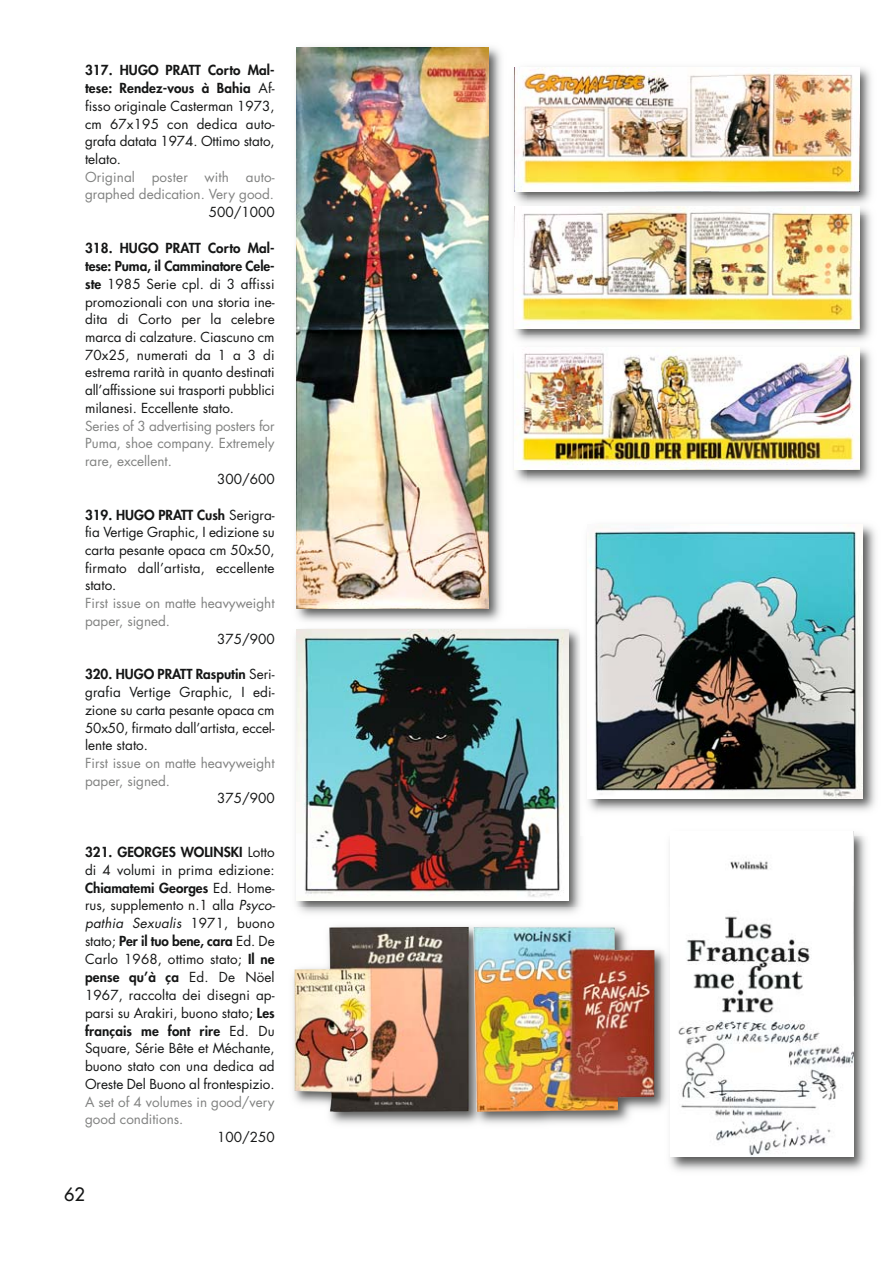
<style>
.page{position:relative;width:893px;height:1263px;background:#fff}
.page>*{position:absolute;margin:0;border:0;box-sizing:border-box;transform-origin:0 0}
.t1{font:18px "Futura";color:#151616}
.t2{font:13.5px/17.7px "Futura";color:#151616;text-align:justify}
.t3{font:13.5px/17.7px "Futura";color:#818281}
.s1{font-weight:800}
.s2{font-style:italic}
</style>
<div class="page">
<img style="left:295px;top:629px;width:286px;height:278px">
<img style="left:296px;top:629px;width:272px;height:272px">
<img style="left:588px;top:525px;width:288px;height:286px">
<img style="left:588px;top:525px;width:275px;height:273px">
<img style="left:296px;top:47px;width:205px;height:574px">
<img style="left:296px;top:47px;width:193px;height:561px">
<img style="left:293px;top:907px;width:368px;height:217px">
<img style="left:295px;top:927px;width:359px;height:185px">
<img style="left:661px;top:833px;width:205px;height:338px">
<img style="left:670px;top:831px;width:184px;height:326px">
<img style="left:514px;top:67px;width:357px;height:416px">
<img style="left:514px;top:68px;width:345px;height:124px">
<img style="left:514px;top:207px;width:345px;height:122px">
<img style="left:515px;top:347px;width:344px;height:123px">
<p class="t2" style="left:85px;top:63px;width:191px"><span class="s1">317. HUGO PRATT Corto Mal&shy;tese: Rendez-vous à Bahia</span> Af&shy;fisso originale Casterman 1973, cm 67x195 con dedica auto&shy;grafa datata 1974. Ottimo stato, telato.</p>
<p class="t3" style="left:85px;top:169px;width:191px">Original poster with auto&shy;graphed dedication. Very good.</p>
<p class="t2" style="left:209px;top:204px;width:67px">500/1000</p>
<p class="t2" style="left:85px;top:240px;width:191px"><span class="s1">318. HUGO PRATT Corto Mal&shy;tese: Puma, il Camminatore Cele&shy;ste</span> 1985 Serie cpl. di 3 affissi promozionali con una storia ine&shy;dita di Corto per la celebre marca di calzature. Ciascuno cm 70x25, numerati da 1 a 3 di estrema rarità in quanto destinati all’affissione sui trasporti pubblici milanesi. Eccellente stato.</p>
<p class="t3" style="left:85px;top:418px;width:191px;text-align:justify">Series of 3 advertising posters for Puma, shoe company. Extremely rare, excellent.</p>
<p class="t2" style="left:217px;top:471px;width:59px">300/600</p>
<p class="t2" style="left:85px;top:507px;width:191px"><span class="s1">319. HUGO PRATT Cush</span> Serigra&shy;fia Vertige Graphic, I edizione su carta pesante opaca cm 50x50, firmato dall’artista, eccellente stato.</p>
<p class="t3" style="left:85px;top:595px;width:191px">First issue on matte heavyweight paper, signed.</p>
<p class="t2" style="left:217px;top:631px;width:59px">375/900</p>
<p class="t2" style="left:85px;top:667px;width:191px"><span class="s1">320. HUGO PRATT Rasputin</span> Seri&shy;grafia Vertige Graphic, I edi&shy;zione su carta pesante opaca cm 50x50, firmato dall’artista, eccel&shy;lente stato.</p>
<p class="t3" style="left:85px;top:755px;width:191px">First issue on matte heavyweight paper, signed.</p>
<p class="t2" style="left:217px;top:791px;width:59px">375/900</p>
<p class="t2" style="left:85px;top:844px;width:193px;text-align:left"><span class="s1">321. GEORGES WOLINSKI</span> Lotto di 4 volumi in prima edizione:<br><span class="s1">Chiamatemi Georges</span> Ed. Home&shy;rus, supplemento n.1 alla <span class="s2">Psyco&shy;pathia Sexualis</span> 1 9 7 1 , b u o n o stato; <span class="s1">Per il tuo bene, cara</span> Ed. De<br>Carlo 1968, ottimo stato; <span class="s1">Il ne pense qu’à ça</span> Ed. De Nöel<br>1967, raccolta dei disegni ap&shy;parsi su Arakiri, buono stato; <span class="s1">Les français me font rire</span> Ed. Du<br>Square, Série Bête et Méchante, buono stato con una dedica ad<br>Oreste Del Buono al frontespizio.</p>
<p class="t3" style="left:85px;top:1094px;width:191px">A set of 4 volumes in good/very good conditions.</p>
<p class="t2" style="left:217px;top:1129px;width:59px">100/250</p>
<h1 class="t1" style="left:64px;top:1185px;width:22px">62</h1>
</div>
